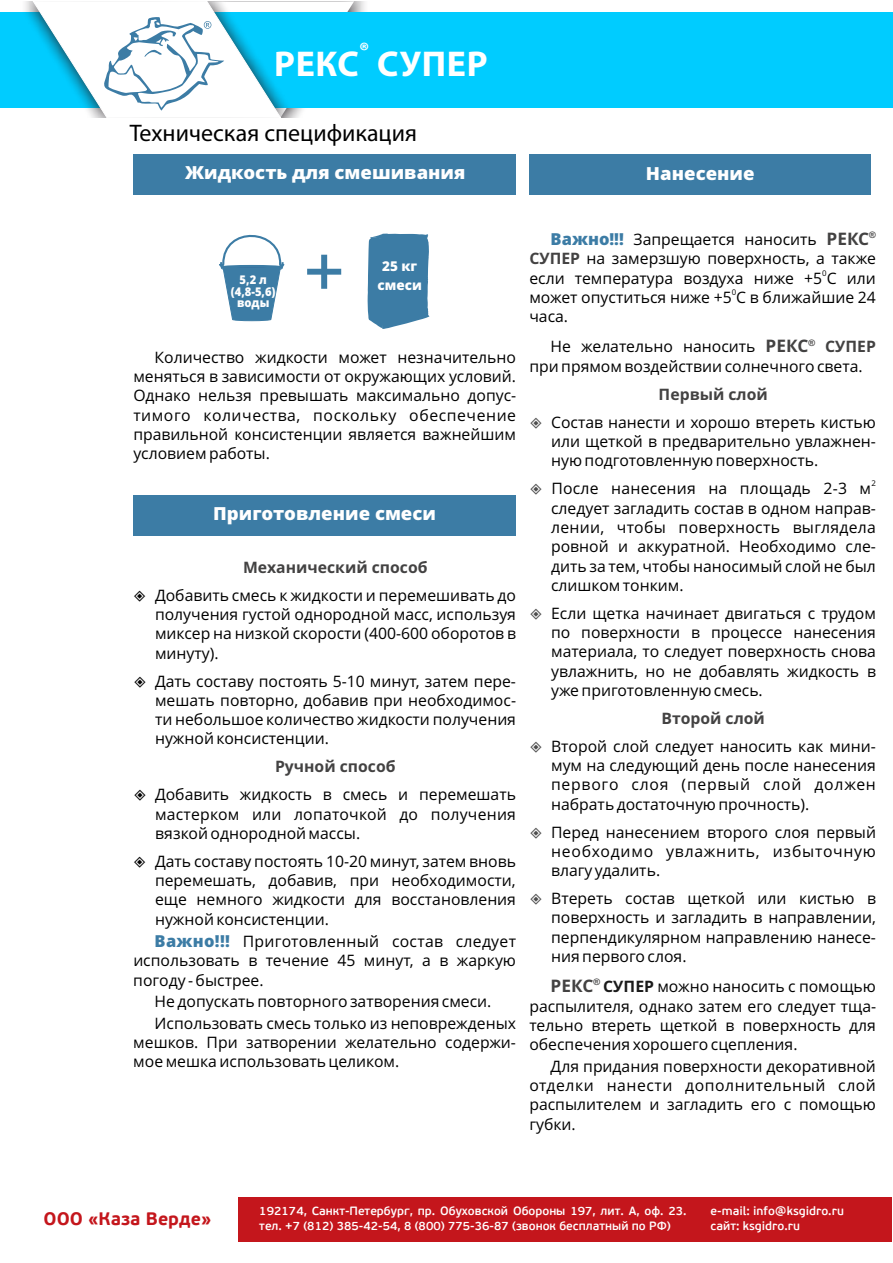
<style>
.page{position:relative;width:893px;height:1263px;background:#fff}
.page>*{position:absolute;margin:0;border:0;box-sizing:border-box;transform-origin:0 0}
.t1{font:72px "Arial";color:#3c7ca5}
.t2{font:700 36px "Myriad Pro";letter-spacing:.02em;color:#fff}
.t3{font:24px "Myriad Pro";color:#000}
.t4{font:700 22.5px "Myriad Pro";color:#fff}
.t5{font:800 18px "Open Sans";color:#fff}
.t6{font:700 18px "PF Beau Sans Pro";color:#c4161c}
.t7{font:700 17.25px "Open Sans";color:#434242}
.t8{font:15.75px/19.4px "Open Sans";color:#000;text-align:justify}
.t9{font:700 15.75px "Open Sans";color:#434242}
.t10{font:800 13.5px "Open Sans";color:#fff}
.t11{font:600 12px/14.4px "PF Beau Sans Pro";color:#fff}
.t12{font:800 12px/11.4px "Open Sans";color:#fefefe;text-align:center;scale:.93 1}
.t13{font:700 9px "Arial";color:#434242}
.t14{font:7.8px "Open Sans";color:#000}
.s1{font-weight:800;font-size:16.5px;color:#3c7ca5}
.s2{font-weight:700;color:#434242}
.s3{font-weight:700;font-size:17.25px;color:#434242}
.s4{font-weight:700;color:#1a1a1a}
</style>
<div class="page">
<svg style="left:368px;top:233px;width:61px;height:96px;background:#4d87ad"></svg>
<svg style="left:219px;top:234px;width:66px;height:88px"></svg>
<div style="left:0;top:12px;width:893px;height:95px;background:#0cf"></div>
<img style="left:20px;top:1px;width:12px;height:107px">
<svg style="left:32px;top:1px;width:322px;height:117px"></svg>
<div style="left:133px;top:495px;width:383px;height:41px;background:#3c7ca5"></div>
<div style="left:529px;top:154px;width:342px;height:40px;background:#3c7ca5"></div>
<div style="left:133px;top:154px;width:383px;height:40px;background:#3c7ca5"></div>
<div style="left:238px;top:1197px;width:654px;height:45px;background:#c4161c"></div>
<h3 class="t4" style="left:359px;top:41px;width:12px">®</h3>
<h2 class="t2" style="left:274px;top:49px;width:215px">РЕКС СУПЕР</h2>
<h3 class="t3" style="left:130px;top:123px;width:289px">Техническая спецификация</h3>
<p class="t5" style="left:185px;top:165px;width:282px">Жидкость для смешивания</p>
<p class="t5" style="left:646px;top:167px;width:110px">Нанесение</p>
<p class="t12" style="left:231px;top:275px;width:50px">5,2 л (4,8-5,6) воды</p>
<h1 class="t1" style="left:303px;top:245px;width:44px">+</h1>
<p class="t10" style="left:382px;top:261px;width:37px">25 кг</p>
<p class="t10" style="left:378px;top:279px;width:46px">смеси</p>
<p class="t8" style="left:133px;top:349px;width:385px;text-indent:21px">Количество жидкости может незначительно меняться в зависимости от окружающих условий.<br>Однако нельзя превышать максимально допус&shy;тимого количества, поскольку обеспечение правильной консистенции является важнейшим условием работы.</p>
<p class="t5" style="left:213px;top:506px;width:224px">Приготовление смеси</p>
<p class="t9" style="left:243px;top:561px;width:186px">Механический способ</p>
<p class="t8" style="left:155px;top:587px;width:362px">Добавить смесь к жидкости и перемешивать до получения густой однородной масс, используя миксер на низкой скорости (400-600 оборотов в минуту).</p>
<p class="t8" style="left:155px;top:673px;width:362px">Дать составу постоять 5-10 минут, затем пере&shy;мешать повторно, добавив при необходимос&shy;ти небольшое количество жидкости получения нужной консистенции.</p>
<p class="t8" style="left:155px;top:786px;width:362px">Добавить жидкость в смесь и перемешать мастерком или лопаточкой до получения вязкой однородной массы.</p>
<p class="t9" style="left:275px;top:760px;width:122px">Ручной способ</p>
<p class="t8" style="left:155px;top:853px;width:362px">Дать составу постоять 10-20 минут, затем вновь перемешать, добавив, при необходимости, еще немного жидкости для восстановления нужной консистенции.</p>
<p class="t8" style="left:133px;top:933px;width:384px;text-indent:21px"><span class="s1">Важно!!!</span> Приготовленный состав следует использовать в течение 45 минут, а в жаркую погоду - быстрее.</p>
<p class="t8" style="left:155px;top:993px;width:338px">Не допускать повторного затворения смеси.</p>
<p class="t8" style="left:133px;top:1015px;width:384px;text-indent:21px">Использовать смесь только из неповрежденых мешков. При затворении желательно содержи&shy;мое мешка использовать целиком.</p>
<p class="t8" style="left:551px;top:231px;width:268px"><span class="s1">Важно!!!</span> Запрещается наносить</p>
<p class="t13" style="left:869px;top:231px;width:8px">®</p>
<p class="t7" style="left:826px;top:232px;width:44px">РЕКС</p>
<p class="t8" style="left:529px;top:251px;width:348px"><span class="s2">СУПЕР</span> на замерзшую поверхность, а также</p>
<p class="t14" style="left:822px;top:270px;width:6px">0</p>
<p class="t8" style="left:529px;top:270px;width:348px">если температура воздуха ниже +5 С или</p>
<p class="t14" style="left:732px;top:289px;width:6px">0</p>
<p class="t8" style="left:529px;top:289px;width:348px">может опуститься ниже +5 С в ближайшие 24 часа.</p>
<p class="t8" style="left:551px;top:338px;width:206px">Не желательно наносить</p>
<p class="t13" style="left:808px;top:339px;width:8px">®</p>
<p class="t8" style="left:529px;top:338px;width:348px;text-indent:236px"><span class="s3">РЕКС</span> <span class="s2">СУПЕР </span>при прямом воздействии солнечного света.</p>
<p class="t9" style="left:659px;top:388px;width:111px">Первый слой</p>
<p class="t8" style="left:551px;top:414px;width:326px">Состав нанести и хорошо втереть кистью или щеткой в предварительно увлажнен&shy;ную подготовленную поверхность.</p>
<p class="t14" style="left:871px;top:480px;width:6px">2</p>
<p class="t8" style="left:551px;top:480px;width:326px;text-align:left">После нанесения на площадь 2-3 м следует загладить состав в одном направ&shy;лении, чтобы поверхность выглядела ровной и аккуратной. Необходимо сле&shy;дить за тем, чтобы наносимый слой не был слишком тонким.</p>
<p class="t8" style="left:551px;top:605px;width:326px">Если щетка начинает двигаться с трудом по поверхности в процессе нанесения материала, то следует поверхность снова увлажнить, но не добавлять жидкость в уже приготовленную смесь.</p>
<p class="t8" style="left:551px;top:738px;width:326px">Второй слой следует наносить как мини&shy;мум на следующий день после нанесения первого слоя (первый слой должен набрать достаточную прочность).</p>
<p class="t9" style="left:662px;top:712px;width:105px">Второй слой</p>
<p class="t8" style="left:551px;top:824px;width:326px">Перед нанесением второго слоя первый необходимо увлажнить, избыточную влагу удалить.</p>
<p class="t8" style="left:551px;top:890px;width:326px">Втереть состав щеткой или кистью в поверхность и загладить в направлении, перпендикулярном направлению нанесе&shy;ния первого слоя.</p>
<p class="t13" style="left:593px;top:979px;width:8px">®</p>
<p class="t8" style="left:529px;top:978px;width:348px;text-indent:21px"><span class="s3">РЕКС</span> <span class="s4">СУПЕР</span> можно наносить с помощью распылителя, однако затем его следует тща&shy;тельно втереть щеткой в поверхность для обеспечения хорошего сцепления.</p>
<p class="t8" style="left:529px;top:1058px;width:348px;text-indent:21px">Для придания поверхности декоративной отделки нанести дополнительный слой распылителем и загладить его с помощью губки.</p>
<p class="t11" style="left:259px;top:1204px;width:429px">192174, Санкт-Петербург, пр. Обуховской Обороны 197, лит. А, оф. 23. тел. +7 (812) 385-42-54, 8 (800) 775-36-87 (звонок бесплатный по РФ)</p>
<p class="t11" style="left:711px;top:1204px;width:135px">e-mail: info@ksgidro.ru</p>
<p class="t6" style="left:44px;top:1207px;width:169px">ООО «Каза Верде»</p>
<p class="t11" style="left:711px;top:1219px;width:91px">сайт: ksgidro.ru</p>
</div>
